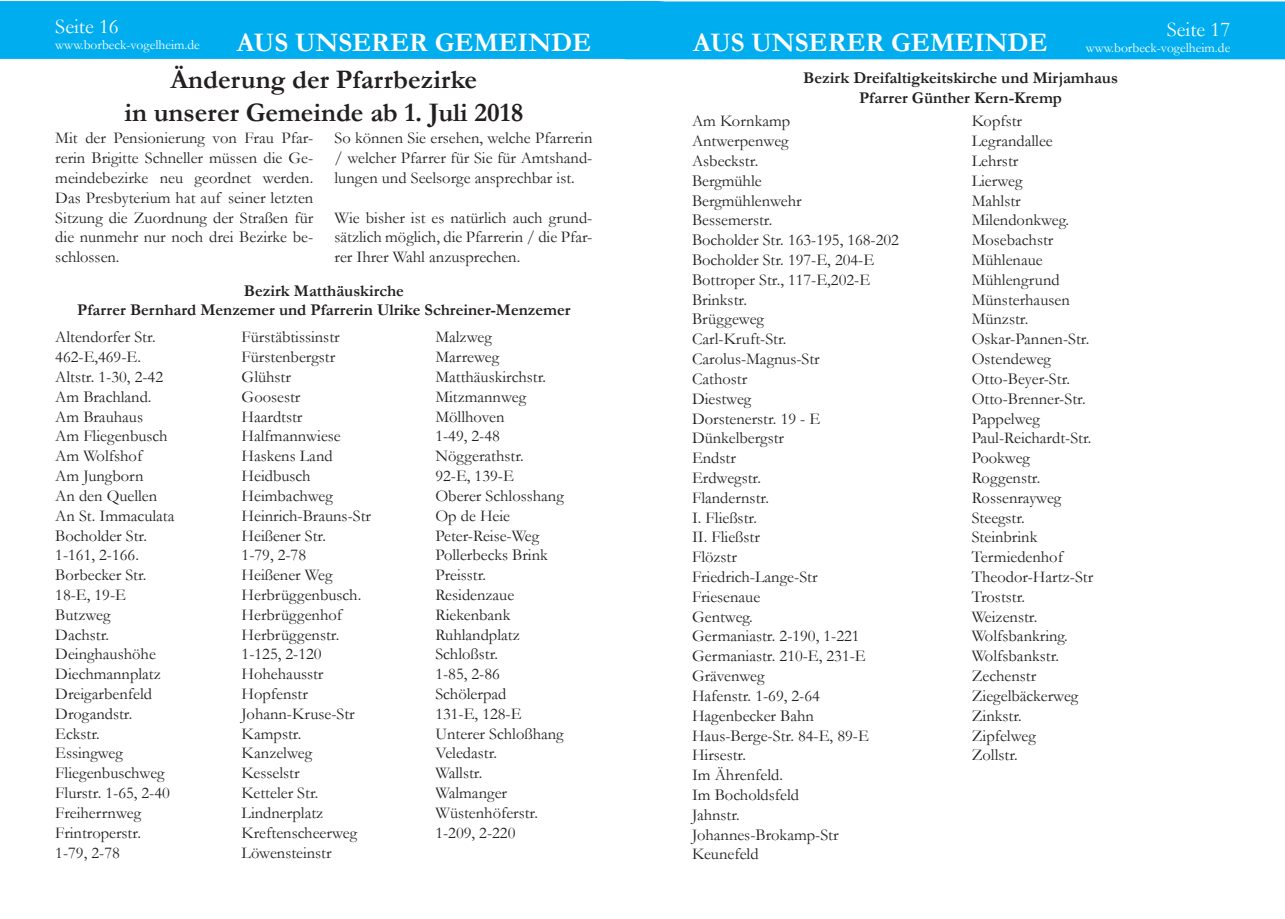
<style>
.page{position:relative;width:1285px;height:919px;background:#fff}
.page>*{position:absolute;margin:0;border:0;box-sizing:border-box;transform-origin:0 0}
.t1{font:700 27px/32.4px "Garamond";color:#231f20;text-align:center}
.t2{font:700 27px "Garamond";color:#fff}
.t3{font:21px "Garamond";color:#fff}
.t4{font:16.5px/19.8px "Garamond";color:#231f20}
.t5{font:700 16.5px/19.8px "Garamond";color:#231f20;text-align:center}
.t6{font:13.5px "Garamond";color:#fff}
</style>
<div class="page">
<div style="left:0;top:1px;width:1284px;height:58px;background:#00aeef"></div>
<p class="t3" style="left:55px;top:13px;width:65px">Seite 16</p>
<p class="t6" style="left:55px;top:36px;width:146px">www.borbeck-vogelheim.de</p>
<h1 class="t2" style="left:237px;top:24px;width:356px">AUS UNSERER GEMEINDE</h1>
<h1 class="t1" style="left:124px;top:64px;width:400px">Änderung der Pfarrbezirke<br>in unserer Gemeinde ab 1. Juli 2018</h1>
<p class="t4" style="left:55px;top:128px;width:259px;text-align:justify">Mit der Pensionierung von Frau Pfar&shy;rerin Brigitte Schneller müssen die Ge&shy;meindebezirke neu geordnet werden.<br>Das Presbyterium hat auf seiner letzten Sitzung die Zuordnung der Straßen für die nunmehr nur noch drei Bezirke be&shy;schlossen.</p>
<p class="t4" style="left:334px;top:128px;width:259px;text-align:justify">So können Sie ersehen, welche Pfarrerin / welcher Pfarrer für Sie für Amtshand&shy;lungen und Seelsorge ansprechbar ist.</p>
<p class="t4" style="left:334px;top:207px;width:259px;text-align:justify">Wie bisher ist es natürlich auch grund&shy;sätzlich möglich, die Pfarrerin / die Pfar&shy;rer Ihrer Wahl anzusprechen.</p>
<p class="t5" style="left:77px;top:280px;width:494px">Bezirk Matthäuskirche<br>Pfarrer Bernhard Menzemer und Pfarrerin Ulrike Schreiner-Menzemer</p>
<p class="t4" style="left:55px;top:327px;width:121px">Altendorfer Str.<br>462-E,469-E.<br>Altstr. 1-30, 2-42<br>Am Brachland.<br>Am Brauhaus<br>Am Fliegenbusch<br>Am Wolfshof<br>Am Jungborn<br>An den Quellen<br>An St. Immaculata<br>Bocholder Str.<br>1-161, 2-166.<br>Borbecker Str.<br>18-E, 19-E<br>Butzweg<br>Dachstr.<br>Deinghaushöhe<br>Diechmannplatz<br>Dreigarbenfeld<br>Drogandstr.<br>Eckstr.<br>Essingweg<br>Fliegenbuschweg<br>Flurstr. 1-65, 2-40<br>Freiherrnweg<br>Frintroperstr.<br>1-79, 2-78</p>
<p class="t4" style="left:241px;top:327px;width:131px">Fürstäbtissinstr<br>Fürstenbergstr<br>Glühstr<br>Goosestr<br>Haardtstr<br>Halfmannwiese<br>Haskens Land<br>Heidbusch<br>Heimbachweg<br>Heinrich-Brauns-Str<br>Heißener Str.<br>1-79, 2-78<br>Heißener Weg<br>Herbrüggenbusch.<br>Herbrüggenhof<br>Herbrüggenstr.<br>1-125, 2-120<br>Hohehausstr<br>Hopfenstr<br>Johann-Kruse-Str<br>Kampstr.<br>Kanzelweg<br>Kesselstr<br>Ketteler Str.<br>Lindnerplatz<br>Kreftenscheerweg<br>Löwensteinstr</p>
<p class="t4" style="left:435px;top:327px;width:130px">Malzweg<br>Marreweg<br>Matthäuskirchstr.<br>Mitzmannweg<br>Möllhoven<br>1-49, 2-48<br>Nöggerathstr.<br>92-E, 139-E<br>Oberer Schlosshang<br>Op de Heie<br>Peter-Reise-Weg<br>Pollerbecks Brink<br>Preisstr.<br>Residenzaue<br>Riekenbank<br>Ruhlandplatz<br>Schloßstr.<br>1-85, 2-86<br>Schölerpad<br>131-E, 128-E<br>Unterer Schloßhang<br>Veledastr.<br>Wallstr.<br>Walmanger<br>Wüstenhöferstr.<br>1-209, 2-220</p>
<p class="t3" style="left:1166px;top:15px;width:65px">Seite 17</p>
<h1 class="t2" style="left:693px;top:24px;width:356px">AUS UNSERER GEMEINDE</h1>
<p class="t6" style="left:1085px;top:39px;width:146px">www.borbeck-vogelheim.de</p>
<p class="t5" style="left:803px;top:68px;width:316px">Bezirk Dreifaltigkeitskirche und Mirjamhaus<br>Pfarrer Günther Kern-Kremp</p>
<p class="t4" style="left:692px;top:111px;width:208px">Am Kornkamp<br>Antwerpenweg<br>Asbeckstr.<br>Bergmühle<br>Bergmühlenwehr<br>Bessemerstr.<br>Bocholder Str. 163-195, 168-202<br>Bocholder Str. 197-E, 204-E<br>Bottroper Str., 117-E,202-E<br>Brinkstr.<br>Brüggeweg<br>Carl-Kruft-Str.<br>Carolus-Magnus-Str<br>Cathostr<br>Diestweg<br>Dorstenerstr. 19 - E<br>Dünkelbergstr<br>Endstr<br>Erdwegstr.<br>Flandernstr.<br>I. Fließstr.<br>II. Fließstr<br>Flözstr<br>Friedrich-Lange-Str<br>Friesenaue<br>Gentweg.<br>Germaniastr. 2-190, 1-221<br>Germaniastr. 210-E, 231-E<br>Grävenweg<br>Hafenstr. 1-69, 2-64<br>Hagenbecker Bahn<br>Haus-Berge-Str. 84-E, 89-E<br>Hirsestr.<br>Im Ährenfeld.<br>Im Bocholdsfeld<br>Jahnstr.<br>Johannes-Brokamp-Str<br>Keunefeld</p>
<p class="t4" style="left:971px;top:111px;width:123px">Kopfstr<br>Legrandallee<br>Lehrstr<br>Lierweg<br>Mahlstr<br>Milendonkweg.<br>Mosebachstr<br>Mühlenaue<br>Mühlengrund<br>Münsterhausen<br>Münzstr.<br>Oskar-Pannen-Str.<br>Ostendeweg<br>Otto-Beyer-Str.<br>Otto-Brenner-Str.<br>Pappelweg<br>Paul-Reichardt-Str.<br>Pookweg<br>Roggenstr.<br>Rossenrayweg<br>Steegstr.<br>Steinbrink<br>Termiedenhof<br>Theodor-Hartz-Str<br>Troststr.<br>Weizenstr.<br>Wolfsbankring.<br>Wolfsbankstr.<br>Zechenstr<br>Ziegelbäckerweg<br>Zinkstr.<br>Zipfelweg<br>Zollstr.</p>
</div>
